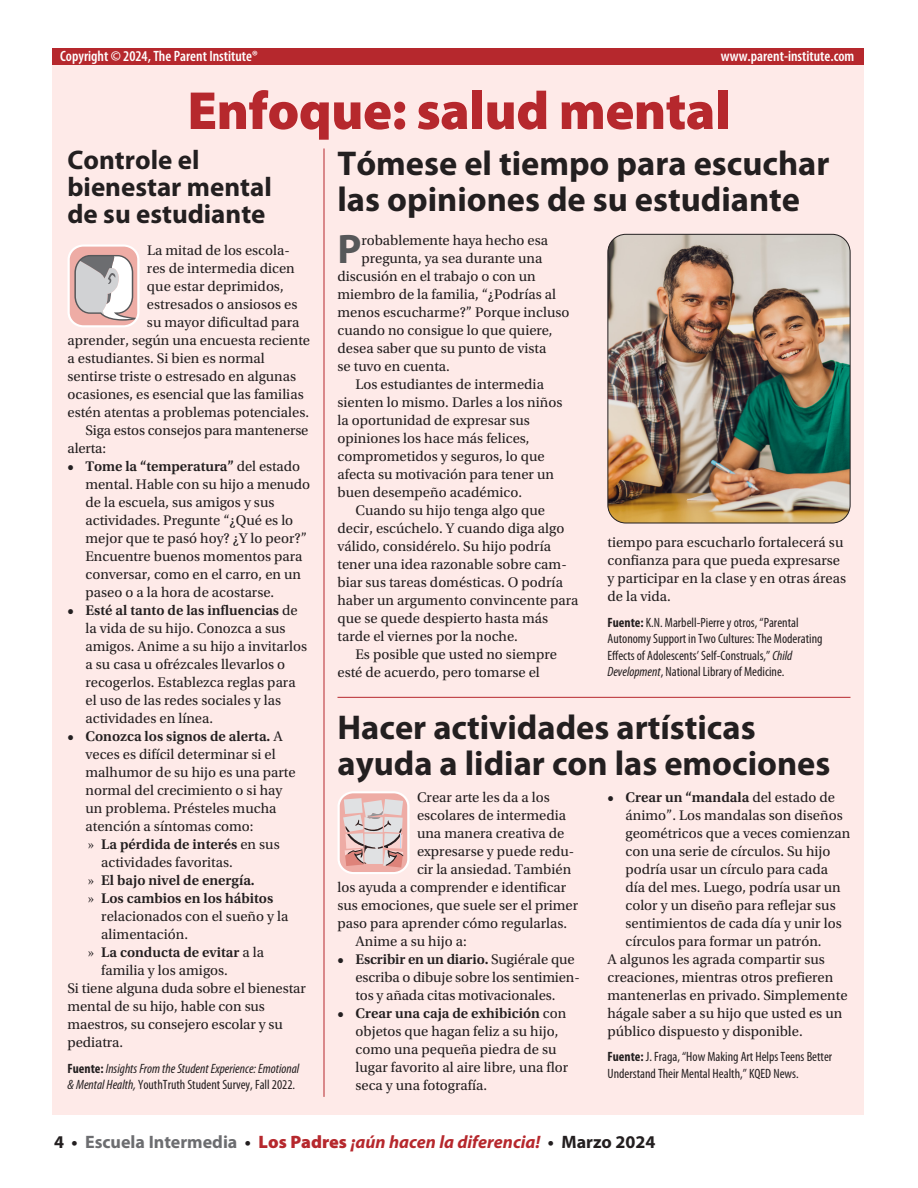
<style>
.page{position:relative;width:918px;height:1188px;background:#fff}
.page>*{position:absolute;margin:0;border:0;box-sizing:border-box;transform-origin:0 0}
.t1{font:900 54px "Myriad Pro";letter-spacing:-.01em;color:#b6282d}
.t2{font:700 41.4px "Myriad Pro";color:#57585a}
.t3{font:700 34.5px/36px "Myriad Pro";color:#231f20}
.t4{font:700 27px/27px "Myriad Pro";color:#231f20}
.t5{font:italic 700 18px "Myriad Pro";color:#b6282d}
.t6{font:600 condensed 15px "Myriad Pro";color:#fff}
.t7{font:14.7px/18px "Utopia Std";color:#231f20}
.t8{font:600 14.7px "Utopia Std";color:#231f20}
.t9{font:condensed 13.5px/16.5px "Myriad Pro";color:#231f20}
.t10{font:italic condensed 13.5px/16.5px "Myriad Pro";color:#231f20}
.s1{font-weight:600}
.s2{font-weight:400}
.s3{font-family:"Minion Pro";font-weight:400}
.s4{font-weight:700;font-style:normal}
.s5{font-style:normal}
.s6{font-weight:700}
.s7{font-style:italic}
.s8{font-style:normal;color:#231f20}
.s9{font-style:normal;color:#6c6d70}
.s10{font-weight:900;font-style:normal}
</style>
<div class="page">
<div style="left:53px;top:64px;width:811px;height:1050px;background:#feeae8"></div>
<div style="left:53px;top:49px;width:811px;height:16px;background:#b6282d"></div>
<hr style="left:338px;top:697px;width:512px;height:1px;background:#b6282d">
<hr style="left:324px;top:148px;width:1px;height:949px;background:#b6282d">
<svg style="left:68px;top:244px;width:72px;height:83px;background:#d9c4c3"></svg>
<svg style="left:338px;top:791px;width:72px;height:83px;background:#e0c4c1"></svg>
<img style="left:608px;top:234px;width:242px;height:289px">
<div style="left:608px;top:234px;width:242px;height:289px;border:1px solid #231f20;border-radius:18px"></div>
<p class="t6" style="left:60px;top:46px;width:199px">Copyright © 2024, The Parent Institute®</p>
<p class="t6" style="left:721px;top:46px;width:135px">www.parent-institute.com</p>
<h1 class="t1" style="left:187px;top:75px;width:545px">Enfoque: salud mental</h1>
<h3 class="t4" style="left:68px;top:145px;width:206px">Controle el bienestar mental de su estudiante</h3>
<h3 class="t3" style="left:338px;top:144px;width:494px">Tómese el tiempo para escuchar las opiniones de su estudiante</h3>
<p class="t7" style="left:147px;top:242px;width:144px">La mitad de los escola-</p>
<p class="t7" style="left:147px;top:260px;width:149px">res de intermedia dicen</p>
<p class="t7" style="left:147px;top:278px;width:138px">que estar deprimidos,</p>
<p class="t7" style="left:147px;top:296px;width:152px">estresados o ansiosos es</p>
<p class="t7" style="left:147px;top:314px;width:154px">su mayor dificultad para</p>
<p class="t7" style="left:68px;top:332px;width:244px">aprender, según una encuesta reciente</p>
<p class="t7" style="left:68px;top:350px;width:199px">a estudiantes. Si bien es normal</p>
<p class="t7" style="left:68px;top:368px;width:230px">sentirse triste o estresado en algunas</p>
<p class="t7" style="left:68px;top:386px;width:238px">ocasiones, es esencial que las familias</p>
<p class="t7" style="left:68px;top:404px;width:243px">estén atentas a problemas potenciales.</p>
<p class="t7" style="left:85px;top:422px;width:224px">Siga estos consejos para mantenerse</p>
<p class="t7" style="left:68px;top:440px;width:40px">alerta:</p>
<p class="t7" style="left:86px;top:458px;width:226px;text-indent:-18px"><span class="s1">• Tome la “temperatura”</span> del estado mental. Hable con su hijo a menudo de la escuela, sus amigos y sus actividades. Pregunte “¿Qué es lo mejor que te pasó hoy? ¿Y lo peor?”<br>Encuentre buenos momentos para conversar, como en el carro, en un paseo o a la hora de acostarse.</p>
<p class="t7" style="left:86px;top:602px;width:223px;text-indent:-18px"><span class="s1">• Esté al tanto de las influencias</span> de la vida de su hijo. Conozca a sus amigos. Anime a su hijo a invitarlos a su casa u ofrézcales llevarlos o recogerlos. Establezca reglas para el uso de las redes sociales y las actividades en línea.</p>
<p class="t8" style="left:68px;top:728px;width:217px">• Conozca los signos de alerta. <span class="s2">A</span></p>
<p class="t7" style="left:86px;top:746px;width:192px">veces es difícil determinar si el</p>
<p class="t7" style="left:86px;top:764px;width:212px">malhumor de su hijo es una parte</p>
<p class="t7" style="left:86px;top:782px;width:198px">normal del crecimiento o si hay</p>
<p class="t7" style="left:86px;top:800px;width:192px">un problema. Présteles mucha</p>
<p class="t7" style="left:86px;top:818px;width:170px">atención a síntomas como:</p>
<p class="t8" style="left:88px;top:836px;width:193px"><span class="s3">»</span> La pérdida de interés <span class="s2">en sus</span></p>
<p class="t7" style="left:101px;top:854px;width:133px">actividades favoritas.</p>
<p class="t8" style="left:88px;top:872px;width:169px"><span class="s3">»</span> El bajo nivel de energía.</p>
<p class="t8" style="left:88px;top:890px;width:187px"><span class="s3">»</span> Los cambios en los hábitos</p>
<p class="t7" style="left:101px;top:908px;width:189px">relacionados con el sueño y la</p>
<p class="t7" style="left:101px;top:926px;width:88px">alimentación.</p>
<p class="t8" style="left:88px;top:944px;width:178px"><span class="s3">»</span> La conducta de evitar <span class="s2">a la</span></p>
<p class="t7" style="left:101px;top:962px;width:128px">familia y los amigos.</p>
<p class="t7" style="left:67px;top:980px;width:240px">Si tiene alguna duda sobre el bienestar</p>
<p class="t7" style="left:67px;top:998px;width:199px">mental de su hijo, hable con sus</p>
<p class="t7" style="left:67px;top:1016px;width:217px">maestros, su consejero escolar y su</p>
<p class="t7" style="left:67px;top:1034px;width:57px">pediatra.</p>
<p class="t10" style="left:68px;top:1060px;width:233px"><span class="s4">Fuente:</span> Insights From the Student Experience: Emotional &amp; Mental Health, <span class="s5">YouthTruth Student Survey, Fall 2022.</span></p>
<h2 class="t2" style="left:338px;top:222px;width:26px">P</h2>
<p class="t7" style="left:362px;top:231px;width:188px">robablemente haya hecho esa</p>
<p class="t7" style="left:362px;top:249px;width:182px">pregunta, ya sea durante una</p>
<p class="t7" style="left:337px;top:267px;width:200px">discusión en el trabajo o con un</p>
<p class="t7" style="left:337px;top:285px;width:220px">miembro de la familia, “¿Podrías al</p>
<p class="t7" style="left:337px;top:303px;width:234px">menos escucharme?” Porque incluso</p>
<p class="t7" style="left:337px;top:321px;width:216px">cuando no consigue lo que quiere,</p>
<p class="t7" style="left:337px;top:339px;width:210px">desea saber que su punto de vista</p>
<p class="t7" style="left:337px;top:357px;width:114px">se tuvo en cuenta.</p>
<p class="t7" style="left:355px;top:375px;width:190px">Los estudiantes de intermedia</p>
<p class="t7" style="left:338px;top:393px;width:226px">sienten lo mismo. Darles a los niños</p>
<p class="t7" style="left:338px;top:411px;width:194px">la oportunidad de expresar sus</p>
<p class="t7" style="left:338px;top:429px;width:194px">opiniones los hace más felices,</p>
<p class="t7" style="left:338px;top:447px;width:209px">comprometidos y seguros, lo que</p>
<p class="t7" style="left:338px;top:465px;width:218px">afecta su motivación para tener un</p>
<p class="t7" style="left:338px;top:483px;width:186px">buen desempeño académico.</p>
<p class="t7" style="left:355px;top:501px;width:191px">Cuando su hijo tenga algo que</p>
<p class="t7" style="left:338px;top:519px;width:228px">decir, escúchelo. Y cuando diga algo</p>
<p class="t7" style="left:338px;top:537px;width:215px">válido, considérelo. Su hijo podría</p>
<p class="t7" style="left:338px;top:555px;width:231px">tener una idea razonable sobre cam-</p>
<p class="t7" style="left:338px;top:573px;width:227px">biar sus tareas domésticas. O podría</p>
<p class="t7" style="left:338px;top:591px;width:243px">haber un argumento convincente para</p>
<p class="t7" style="left:338px;top:609px;width:212px">que se quede despierto hasta más</p>
<p class="t7" style="left:338px;top:627px;width:182px">tarde el viernes por la noche.</p>
<p class="t7" style="left:355px;top:645px;width:203px">Es posible que usted no siempre</p>
<p class="t7" style="left:338px;top:663px;width:204px">esté de acuerdo, pero tomarse el</p>
<p class="t7" style="left:607px;top:534px;width:240px">tiempo para escucharlo fortalecerá su confianza para que pueda expresarse y participar en la clase y en otras áreas de la vida.</p>
<p class="t9" style="left:608px;top:614px;width:217px"><span class="s6">Fuente:</span> K.N. Marbell-Pierre y otros, “Parental Autonomy Support in Two Cultures: The Moderating Effects of Adolescents’ Self-Construals,” <span class="s7">Child Development</span>, National Library of Medicine.</p>
<h3 class="t3" style="left:338px;top:709px;width:494px">Hacer actividades artísticas ayuda a lidiar con las emociones</h3>
<p class="t7" style="left:417px;top:788px;width:134px">Crear arte les da a los</p>
<p class="t7" style="left:417px;top:806px;width:151px">escolares de intermedia</p>
<p class="t7" style="left:417px;top:824px;width:149px">una manera creativa de</p>
<p class="t7" style="left:417px;top:842px;width:159px">expresarse y puede redu-</p>
<p class="t7" style="left:417px;top:860px;width:156px">cir la ansiedad. También</p>
<p class="t7" style="left:338px;top:878px;width:230px">los ayuda a comprender e identificar</p>
<p class="t7" style="left:338px;top:896px;width:242px">sus emociones, que suele ser el primer</p>
<p class="t7" style="left:338px;top:914px;width:231px">paso para aprender cómo regularlas.</p>
<p class="t7" style="left:355px;top:932px;width:113px">Anime a su hijo a:</p>
<p class="t7" style="left:356px;top:950px;width:226px;text-indent:-18px"><span class="s1">• Escribir en un diario.</span> Sugiérale que escriba o dibuje sobre los sentimien&shy;tos y añada citas motivacionales.</p>
<p class="t7" style="left:356px;top:1004px;width:214px;text-indent:-18px"><span class="s1">• Crear una caja de exhibición</span> con objetos que hagan feliz a su hijo, como una pequeña piedra de su lugar favorito al aire libre, una flor seca y una fotografía.</p>
<p class="t8" style="left:608px;top:789px;width:229px">• Crear un “mandala <span class="s2">del estado de</span></p>
<p class="t7" style="left:626px;top:806px;width:219px">ánimo”. Los mandalas son diseños</p>
<p class="t7" style="left:626px;top:824px;width:226px">geométricos que a veces comienzan</p>
<p class="t7" style="left:626px;top:842px;width:207px">con una serie de círculos. Su hijo</p>
<p class="t7" style="left:626px;top:860px;width:204px">podría usar un círculo para cada</p>
<p class="t7" style="left:626px;top:878px;width:217px">día del mes. Luego, podría usar un</p>
<p class="t7" style="left:626px;top:896px;width:212px">color y un diseño para reflejar sus</p>
<p class="t7" style="left:626px;top:914px;width:218px">sentimientos de cada día y unir los</p>
<p class="t7" style="left:626px;top:932px;width:198px">círculos para formar un patrón.</p>
<p class="t7" style="left:608px;top:950px;width:219px">A algunos les agrada compartir sus</p>
<p class="t7" style="left:608px;top:968px;width:227px">creaciones, mientras otros prefieren</p>
<p class="t7" style="left:608px;top:986px;width:242px">mantenerlas en privado. Simplemente</p>
<p class="t7" style="left:608px;top:1004px;width:236px">hágale saber a su hijo que usted es un</p>
<p class="t7" style="left:608px;top:1022px;width:197px">público dispuesto y disponible.</p>
<p class="t9" style="left:608px;top:1049px;width:226px"><span class="s6">Fuente:</span> J. Fraga, “How Making Art Helps Teens Better<br>Understand Their Mental Health,” KQED News.</p>
<p class="t5" style="left:54px;top:1130px;width:603px"><span class="s8">4 •</span> <span class="s9">Escuela Intermedia</span> <span class="s8">•</span> <span class="s10">Los Padres</span> ¡aún hacen la diferencia! <span class="s8">• Marzo 2024</span></p>
</div>
